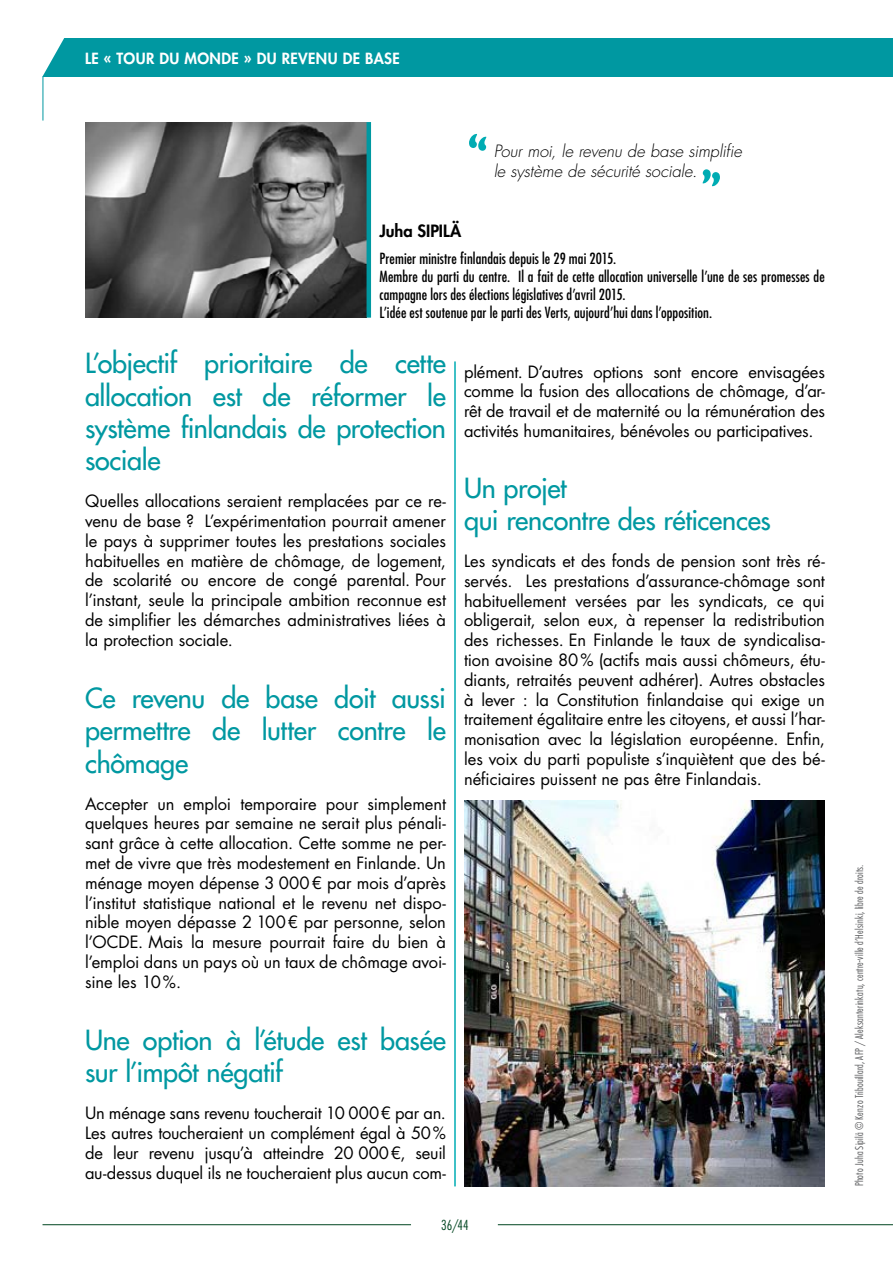
<style>
.page{position:relative;width:893px;height:1263px;background:#fff}
.page>*{position:absolute;margin:0;border:0;box-sizing:border-box;transform-origin:0 0}
.t1{font:54px "Apple Casual";color:#00acb3}
.H3_cyan{font:500 27px/32.4px "Futura Std";letter-spacing:-.01em;color:#0098a1;text-align:justify}
.t2{font:16.5px/19.8px "Futura Std";letter-spacing:-.01em;color:#000;text-align:justify}
.t3{font:italic 300 16.5px "Futura Std";letter-spacing:-.005em;color:#000}
.t4{font:800 16.5px "Futura Std";letter-spacing:-.005em;color:#000}
.t5{font:condensed 15px/18px "Futura Std";letter-spacing:.005em;color:#000}
.Nom_chapitre_en_tête{font:800 15px "Futura Std";letter-spacing:.025em;color:#fff}
.t6{font:300 condensed 13.5px "Futura Std";color:#004621}
.Credit_photo{font:300 condensed 10.5px "Futura Std";letter-spacing:.02em;color:#57585a}
</style>
<div class="page">
<div style="left:43px;top:38px;width:850px;height:39px;background:#0098a1"></div>
<hr style="left:454px;top:361px;width:2px;height:825px;background:#00acb3">
<svg style="left:42px;top:38px;width:23px;height:40px"></svg>
<hr style="left:43px;top:77px;width:1px;height:44px;background:#0098a1">
<hr style="left:43px;top:1224px;width:368px;height:1px;background:#004621">
<hr style="left:498px;top:1224px;width:395px;height:1px;background:#004621">
<img style="left:464px;top:800px;width:361px;height:386px">
<img style="left:85px;top:122px;width:282px;height:196px">
<hr style="left:367px;top:122px;width:4px;height:196px;background:#0098a1">
<p class="Nom_chapitre_en_tête" style="left:85px;top:49px;width:316px">LE « TOUR DU MONDE » DU REVENU DE BASE</p>
<p class="t1" style="left:464px;top:127px;width:28px">“</p>
<p class="t3" style="left:494px;top:141px;width:250px">Pour moi, le revenu de base simplifie</p>
<p class="t3" style="left:494px;top:161px;width:205px">le système de sécurité sociale.</p>
<p class="t1" style="left:698px;top:163px;width:28px">”</p>
<p class="t4" style="left:379px;top:221px;width:83px">Juha SIPILÄ</p>
<p class="t5" style="left:379px;top:249px;width:238px">Premier ministre finlandais depuis le 29 mai 2015.</p>
<p class="t5" style="left:379px;top:267px;width:447px">Membre du parti du centre. Il a fait de cette allocation universelle l’une de ses promesses de campagne lors des élections législatives d’avril 2015.</p>
<p class="t5" style="left:379px;top:303px;width:334px">L’idée est soutenue par le parti des Verts, aujourd’hui dans l’opposition.</p>
<p class="H3_cyan" style="left:85px;top:347px;width:362px">L’objectif prioritaire de cette allocation est de réformer le système finlandais de protection sociale</p>
<p class="t2" style="left:85px;top:491px;width:362px">Quelles allocations seraient remplacées par ce re&shy;venu de base ? L’expérimentation pourrait amener le pays à supprimer toutes les prestations sociales habituelles en matière de chômage, de logement, de scolarité ou encore de congé parental. Pour l’instant, seule la principale ambition reconnue est de simplifier les démarches administratives liées à la protection sociale.</p>
<p class="H3_cyan" style="left:85px;top:682px;width:362px">Ce revenu de base doit aussi permettre de lutter contre le chômage</p>
<p class="t2" style="left:85px;top:794px;width:362px">Accepter un emploi temporaire pour simplement quelques heures par semaine ne serait plus pénali&shy;sant grâce à cette allocation. Cette somme ne per&shy;met de vivre que très modestement en Finlande. Un ménage moyen dépense 3 000€ par mois d’après l’institut statistique national et le revenu net dispo&shy;nible moyen dépasse 2 100€ par personne, selon l’OCDE. Mais la mesure pourrait faire du bien à l’emploi dans un pays où un taux de chômage avoi&shy;sine les 10%.</p>
<p class="H3_cyan" style="left:85px;top:1024px;width:362px">Une option à l’étude est basée sur l’impôt négatif</p>
<p class="t2" style="left:85px;top:1103px;width:362px">Un ménage sans revenu toucherait 10 000€ par an.<br>Les autres toucheraient un complément égal à 50% de leur revenu jusqu’à atteindre 20 000€, seuil au-dessus duquel ils ne toucheraient plus aucun com-</p>
<p class="t2" style="left:464px;top:362px;width:362px">plément. D’autres options sont encore envisagées comme la fusion des allocations de chômage, d’ar&shy;rêt de travail et de maternité ou la rémunération des activités humanitaires, bénévoles ou participatives.</p>
<p class="H3_cyan" style="left:464px;top:472px;width:104px">Un projet</p>
<p class="H3_cyan" style="left:464px;top:504px;width:308px">qui rencontre des réticences</p>
<p class="t2" style="left:464px;top:551px;width:362px">Les syndicats et des fonds de pension sont très ré&shy;servés. Les prestations d’assurance-chômage sont habituellement versées par les syndicats, ce qui obligerait, selon eux, à repenser la redistribution des richesses. En Finlande le taux de syndicalisa&shy;tion avoisine 80% (actifs mais aussi chômeurs, étu&shy;diants, retraités peuvent adhérer). Autres obstacles à lever : la Constitution finlandaise qui exige un traitement égalitaire entre les citoyens, et aussi l’har&shy;monisation avec la législation européenne. Enfin, les voix du parti populiste s’inquiètent que des bé&shy;néficiaires puissent ne pas être Finlandais.</p>
<p class="t6" style="left:441px;top:1217px;width:29px">36/44</p>
<p class="Credit_photo" style="left:853px;top:1186px;width:324px;rotate:-90deg">Photo Juha Sipilä © Kenzo Tribouillard, AFP / Aleksanterinkatu, centre-ville d’Helsinki, libre de droits.</p>
</div>
